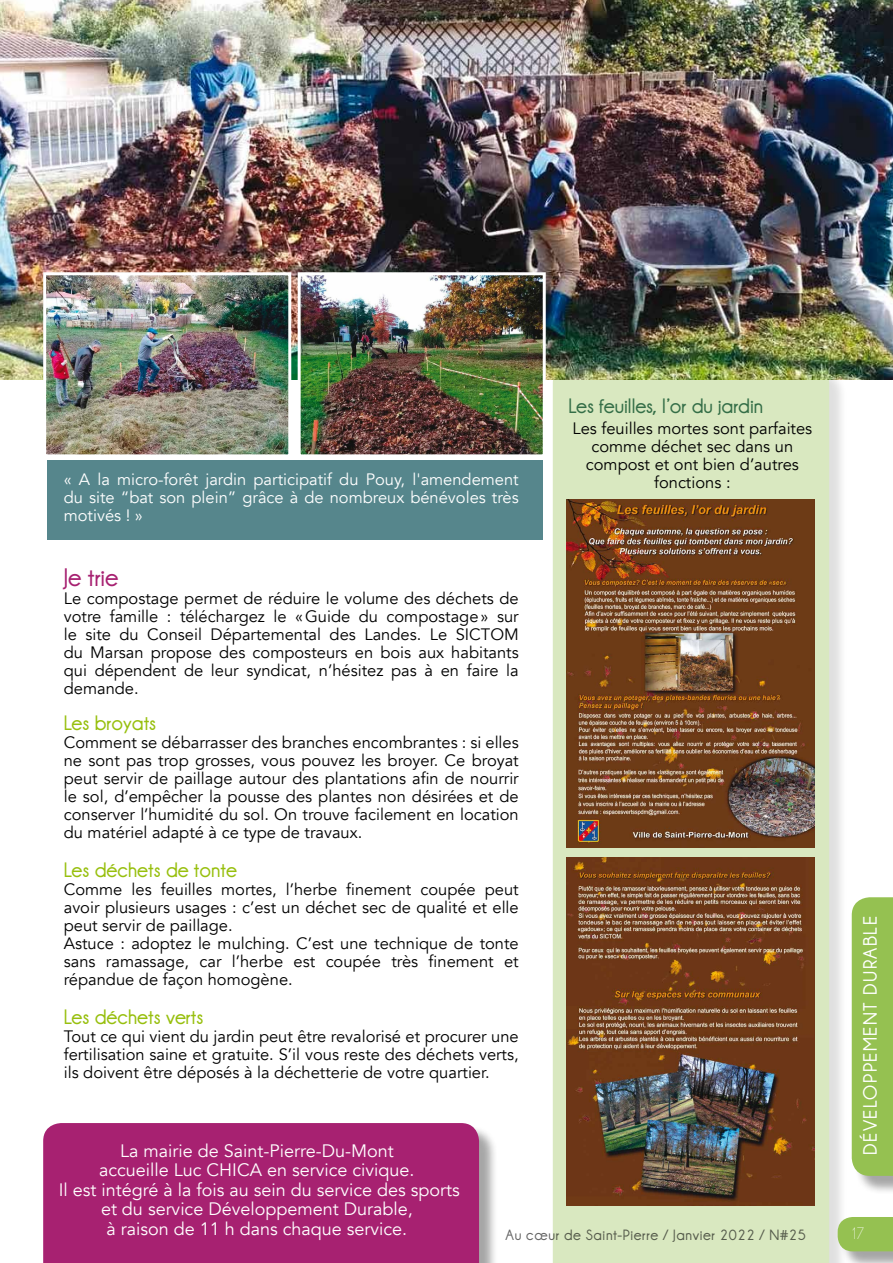
<style>
.page{position:relative;width:893px;height:1263px;background:#fff}
.page>*{position:absolute;margin:0;border:0;box-sizing:border-box;transform-origin:0 0}
.t1{font:700 25.5px "Champagne&Limousines";color:#a72171}
.t2{font:700 21px "Champagne&Limousines";color:#97bf0d}
.t3{font:700 21px "Champagne&Limousines";color:#346e47}
.t4{font:700 19.5px "Champagne&Limousines";letter-spacing:.07em;color:#fff}
.t5{font:18px/19.5px "Avenir";color:#fff;text-align:center}
.t6{font:16.5px/18px "Avenir";color:#000;text-align:justify}
.t7{font:16.5px/18px "Avenir";color:#fff;text-align:justify}
.t8{font:100 16.5px "Leaner";color:#fff}
.t9{font:700 15px "Champagne&Limousines";letter-spacing:.04em;color:#000}
</style>
<div class="page">
<div style="left:45px;top:1125px;width:453px;height:138px;background:#000;opacity:.35"></div>
<div style="left:43px;top:1123px;width:436px;height:140px;background:#a72171"></div>
<div style="left:555px;top:367px;width:293px;height:896px;background:#000;opacity:.35"></div>
<div style="left:553px;top:379px;width:276px;height:884px;background:#d9e8c0"></div>
<img style="left:0;top:0;width:893px;height:379px">
<div style="left:840px;top:1219px;width:53px;height:44px;background:#000;opacity:.35"></div>
<div style="left:838px;top:1217px;width:55px;height:34px;background:#95c151"></div>
<div style="left:854px;top:899px;width:39px;height:295px;background:#000;opacity:.35"></div>
<div style="left:852px;top:897px;width:41px;height:279px;background:#95c151"></div>
<img style="left:47px;top:276px;width:240px;height:177px">
<div style="left:43px;top:272px;width:248px;height:185px;border:3px solid #fff"></div>
<img style="left:302px;top:276px;width:240px;height:177px">
<div style="left:298px;top:272px;width:248px;height:185px;border:3px solid #fff"></div>
<img style="left:567px;top:500px;width:248px;height:347px">
<img style="left:567px;top:858px;width:248px;height:347px">
<div style="left:47px;top:461px;width:496px;height:79px;background:#56868c"></div>
<p class="t7" style="left:64px;top:471px;width:456px">« A la micro-forêt jardin participatif du Pouy, l'amendement du site “bat son plein” grâce à de nombreux bénévoles très motivés ! »</p>
<h1 class="t1" style="left:64px;top:563px;width:56px">Je trie</h1>
<p class="t6" style="left:64px;top:589px;width:456px">Le compostage permet de réduire le volume des déchets de votre famille : téléchargez le «Guide du compostage» sur le site du Conseil Départemental des Landes. Le SICTOM du Marsan propose des composteurs en bois aux habitants qui dépendent de leur syndicat, n’hésitez pas à en faire la demande.</p>
<p class="t2" style="left:64px;top:711px;width:94px">Les broyats</p>
<p class="t6" style="left:64px;top:733px;width:456px">Comment se débarrasser des branches encombrantes : si elles ne sont pas trop grosses, vous pouvez les broyer. Ce broyat peut servir de paillage autour des plantations afin de nourrir le sol, d’empêcher la pousse des plantes non désirées et de conserver l’humidité du sol. On trouve facilement en location du matériel adapté à ce type de travaux.</p>
<p class="t2" style="left:64px;top:858px;width:175px">Les déchets de tonte</p>
<p class="t6" style="left:64px;top:880px;width:456px;text-align:left">Comme les feuilles mortes, l’herbe finement coupée peut avoir plusieurs usages : c’est un déchet sec de qualité et elle peut servir de paillage.<br>Astuce : adoptez le mulching. C’est une technique de tonte sans ramassage, car l’herbe est coupée très finement et répandue de façon homogène.</p>
<p class="t2" style="left:64px;top:1005px;width:141px">Les déchets verts</p>
<p class="t6" style="left:64px;top:1027px;width:456px">Tout ce qui vient du jardin peut être revalorisé et procurer une fertilisation saine et gratuite. S’il vous reste des déchets verts, ils doivent être déposés à la déchetterie de votre quartier.</p>
<p class="t5" style="left:120px;top:1141px;width:275px">La mairie de Saint-Pierre-Du-Mont</p>
<p class="t3" style="left:568px;top:394px;width:196px">Les feuilles, l’or du jardin</p>
<p class="t6" style="left:572px;top:419px;width:241px;text-align:center">Les feuilles mortes sont parfaites comme déchet sec dans un compost et ont bien d’autres fonctions :</p>
<p class="t5" style="left:59px;top:1160px;width:403px">accueille Luc CHICA en service civique.<br>Il est intégré à la fois au sein du service des sports et du service Développement Durable,<br>à raison de 11 h dans chaque service.</p>
<p class="t9" style="left:506px;top:1226px;width:302px">Au cœur de Saint-Pierre / Janvier 2022 / N#25</p>
<p class="t4" style="left:859px;top:1155px;width:240px;rotate:-90deg">DÉVELOPPEMENT DURABLE</p>
<p class="t8" style="left:852px;top:1225px;width:14px">17</p>
</div>
